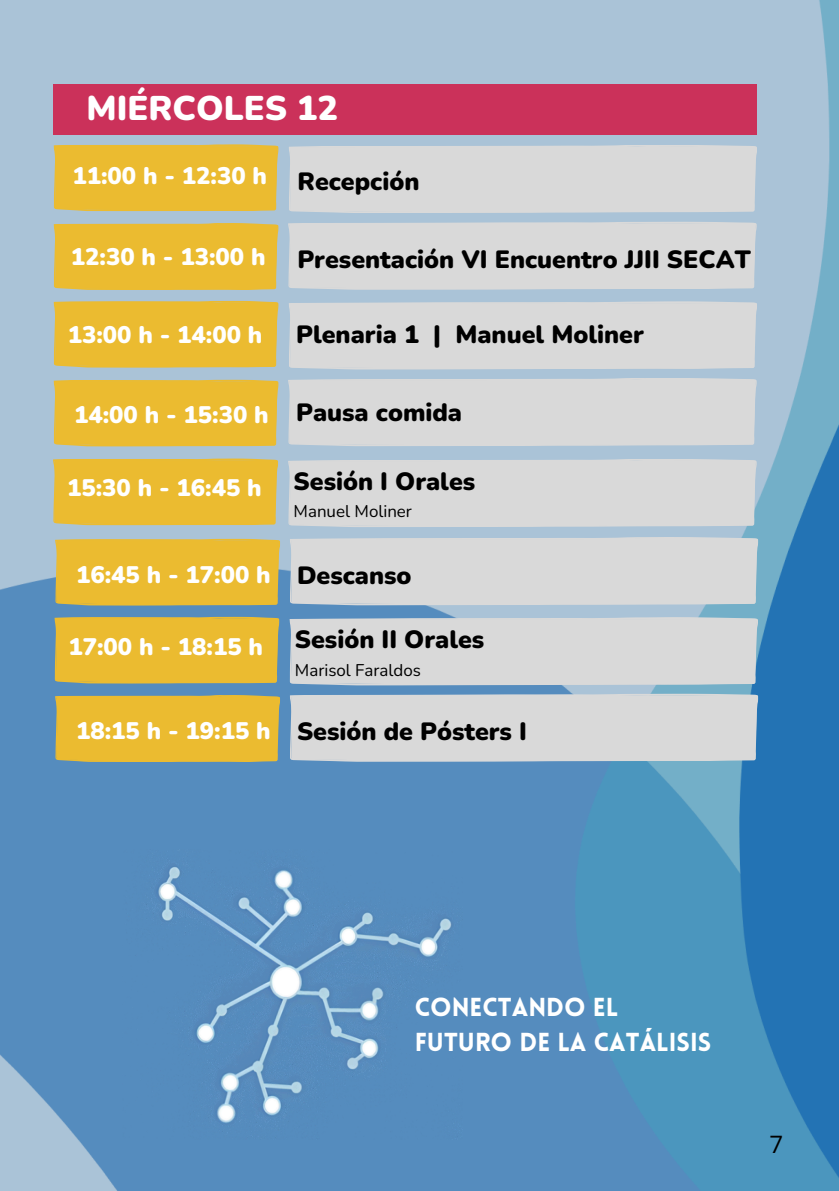
<style>
.page{position:relative;width:839px;height:1191px;background:#fff}
.page>*{position:absolute;margin:0;border:0;box-sizing:border-box;transform-origin:0 0}
.t1{font:900 34.2px "Nunito";color:#fff}
.t2{font:900 25.4px/35px "Lovelo";color:#fff}
.t3{font:900 25px "Nunito";color:#000}
.t4{font:24px "Open Sans";color:#000}
.t5{font:900 23.8px "Nunito";color:#fff}
.t6{font:17px "Nunito";color:#000}
.s1{font-size:25px;color:#000}
</style>
<div class="page">
<img style="left:0;top:0;width:838px;height:1191px">
<div style="left:53px;top:223px;width:226px;height:67px;background:#ebbb30"></div>
<div style="left:288px;top:221px;width:468px;height:69px;background:#d9d9d9"></div>
<div style="left:53px;top:301px;width:226px;height:67px;background:#ebbb30"></div>
<div style="left:288px;top:301px;width:469px;height:69px;background:#d9d9d9"></div>
<div style="left:53px;top:379px;width:226px;height:68px;background:#ebbb30"></div>
<div style="left:288px;top:378px;width:468px;height:68px;background:#d9d9d9"></div>
<div style="left:53px;top:458px;width:225px;height:67px;background:#ebbb30"></div>
<div style="left:288px;top:459px;width:468px;height:68px;background:#d9d9d9"></div>
<div style="left:55px;top:538px;width:225px;height:68px;background:#ebbb30"></div>
<div style="left:289px;top:537px;width:469px;height:68px;background:#d9d9d9"></div>
<div style="left:53px;top:144px;width:226px;height:67px;background:#ebbb30"></div>
<div style="left:288px;top:145px;width:469px;height:68px;background:#d9d9d9"></div>
<div style="left:53px;top:84px;width:703px;height:50px;background:#cb315a"></div>
<div style="left:55px;top:695px;width:225px;height:67px;background:#ebbb30"></div>
<div style="left:289px;top:693px;width:469px;height:69px;background:#d9d9d9"></div>
<div style="left:54px;top:616px;width:225px;height:68px;background:#ebbb30"></div>
<div style="left:289px;top:617px;width:469px;height:69px;background:#d9d9d9"></div>
<img style="left:123px;top:850px;width:339px;height:289px">
<h1 class="t1" style="left:86px;top:85px;width:253px">MIÉRCOLES 12</h1>
<h1 class="t5" style="left:72px;top:160px;width:196px">11:00 h - 12:30 h</h1>
<p class="t3" style="left:297px;top:165px;width:123px">Recepción</p>
<p class="t5" style="left:71px;top:241px;width:196px">12:30 h - 13:00 h</p>
<p class="t3" style="left:297px;top:243px;width:455px">Presentación VI Encuentro JJII SECAT</p>
<p class="t5" style="left:68px;top:318px;width:196px">13:00 h - 14:00 h</p>
<p class="t3" style="left:296px;top:317px;width:349px">Plenaria 1 | Manuel Moliner</p>
<p class="t5" style="left:74px;top:399px;width:196px">14:00 h - 15:30 h</p>
<h1 class="t3" style="left:296px;top:396px;width:167px">Pausa comida</h1>
<p class="t5" style="left:67px;top:472px;width:196px">15:30 h - 16:45 h</p>
<p class="t3" style="left:293px;top:464px;width:183px">Sesión I Orales</p>
<p class="t6" style="left:293px;top:500px;width:120px">Manuel Moliner</p>
<p class="t5" style="left:76px;top:559px;width:337px">16:45 h - 17:00 h <span class="s1">Descanso</span></p>
<p class="t5" style="left:68px;top:631px;width:196px">17:00 h - 18:15 h</p>
<p class="t3" style="left:295px;top:623px;width:191px">Sesión II Orales</p>
<p class="t6" style="left:295px;top:658px;width:127px">Marisol Faraldos</p>
<p class="t5" style="left:76px;top:715px;width:196px">18:15 h - 19:15 h</p>
<p class="t3" style="left:297px;top:715px;width:231px">Sesión de Pósters I</p>
<p class="t2" style="left:415px;top:992px;width:298px">CONECTANDO EL<br>FUTURO DE LA CATÁLISIS</p>
<p class="t4" style="left:769px;top:1127px;width:15px">7</p>
</div>
